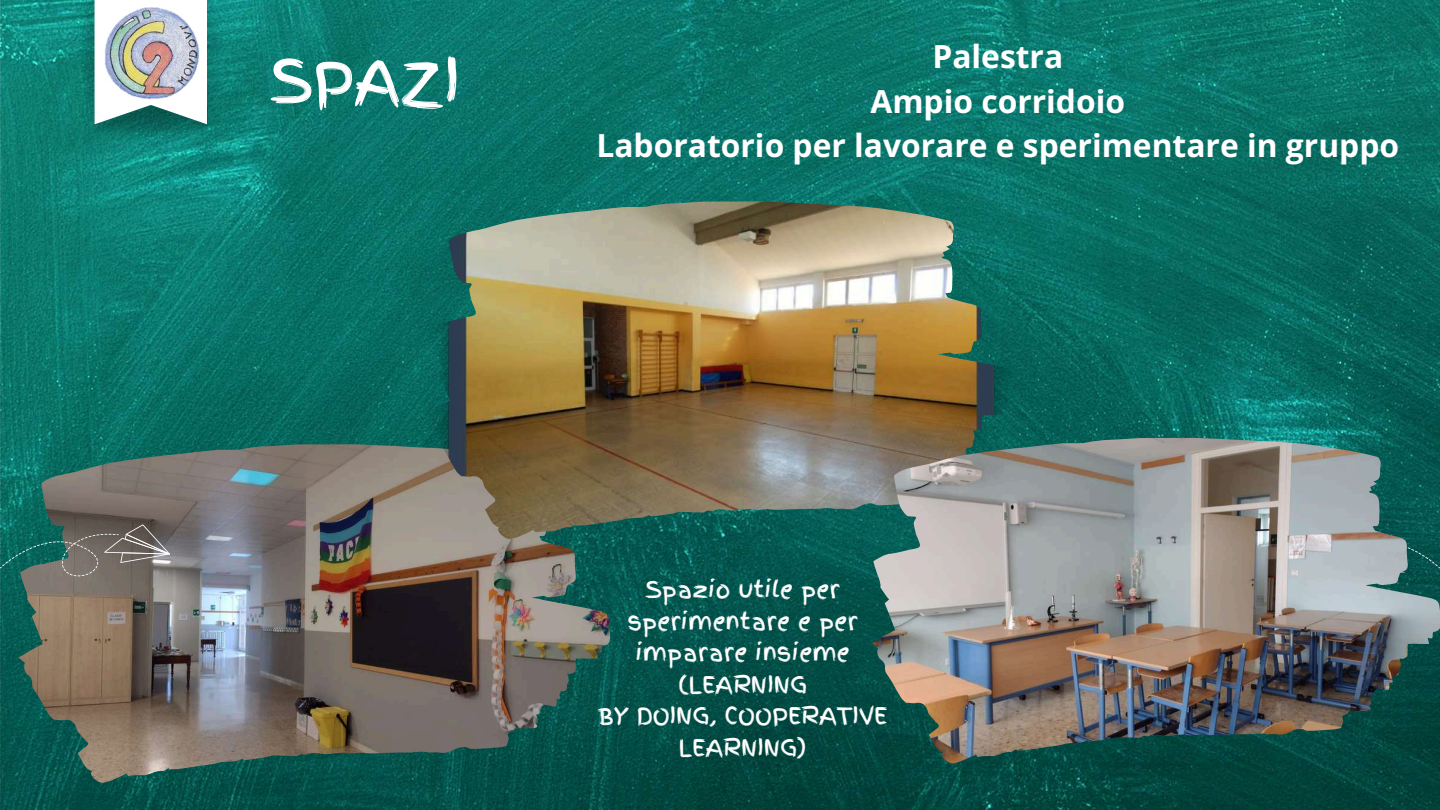
<style>
.page{position:relative;width:1440px;height:810px;background:#fff}
.page>*{position:absolute;margin:0;border:0;box-sizing:border-box;transform-origin:0 0}
.t1{font:60px "Finger Paint";color:#fff}
.t2{font:700 31.8px/44.2px "Open Sans";color:#fff;text-align:center}
.t3{font:23px/31.5px "Finger Paint";color:#fff;text-align:center}
</style>
<div class="page">
<img style="left:0;top:0;width:1440px;height:810px">
<img style="left:18px;top:444px;width:591px;height:339px">
<img style="left:95px;top:124px;width:112px;height:13px">
<img style="left:207px;top:0;width:15px;height:124px">
<img style="left:81px;top:0;width:14px;height:124px">
<svg style="left:95px;top:0;width:112px;height:124px"></svg>
<img style="left:426px;top:201px;width:589px;height:338px">
<svg style="left:0;top:524px;width:170px;height:52px;background:#566f68"></svg>
<img style="left:100px;top:4px;width:103px;height:97px">
<img style="left:872px;top:438px;width:568px;height:326px">
<h1 class="t1" style="left:270px;top:37px;width:191px">SPAZI</h1>
<h2 class="t2" style="left:597px;top:34px;width:804px">Palestra<br>Ampio corridoio<br>Laboratorio per lavorare e sperimentare in gruppo</h2>
<p class="t3" style="left:598px;top:574px;width:291px">Spazio utile per sperimentare e per imparare insieme (LEARNING<br>BY DOING, COOPERATIVE<br>LEARNING)</p>
</div>
